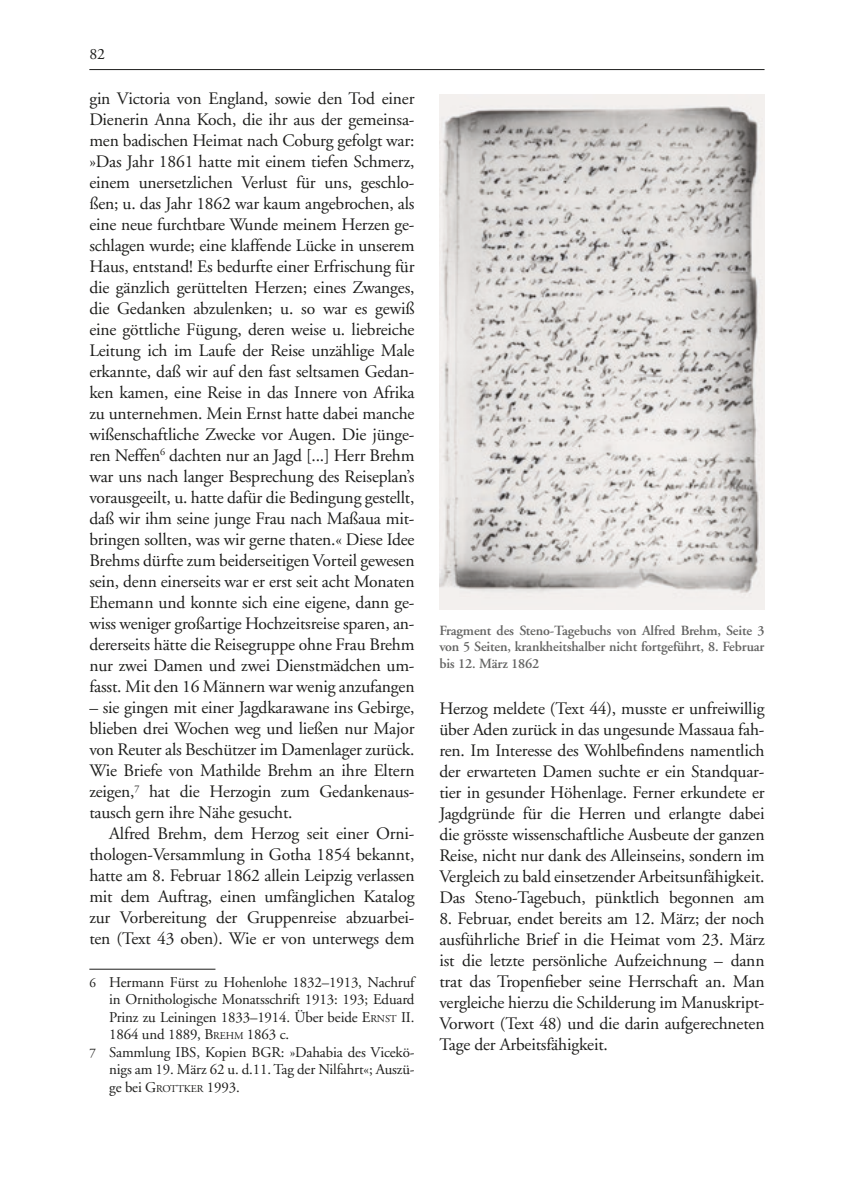
<style>
.page{position:relative;width:844px;height:1191px;background:#fff}
.page>*{position:absolute;margin:0;border:0;box-sizing:border-box;transform-origin:0 0}
.t1{font:17.5px/21px "Adobe Garamond";letter-spacing:-.01em;color:#1d1d1b;text-align:justify}
.t2{font:15.75px "Adobe Garamond";color:#1d1d1b}
.t3{font:14.88px "Adobe Garamond";letter-spacing:-.01em;color:#1d1d1b}
.t4{font:600 14px/16.8px "Adobe Garamond";letter-spacing:-.01em;color:#646463;text-align:justify}
.s1{font-size:13.12px}
.s2{font-size:10.33px}
.s3{font-style:inherit}
</style>
<div class="page">
<hr style="left:89px;top:69px;width:675px;height:1px;background:#1d1d1b">
<hr style="left:89px;top:969px;width:126px;height:1px;background:#1d1d1b">
<img style="left:439px;top:94px;width:325px;height:515px">
<p class="t2" style="left:89px;top:44px;width:17px">82</p>
<p class="t1" style="left:89px;top:88px;width:326px">gin Victoria von England, sowie den Tod einer Dienerin Anna Koch, die ihr aus der gemeinsa&shy;men badischen Heimat nach Coburg gefolgt war: »Das Jahr 1861 hatte mit einem tiefen Schmerz, einem unersetzlichen Verlust für uns, geschlo&shy;ßen; u. das Jahr 1862 war kaum angebrochen, als eine neue furchtbare Wunde meinem Herzen ge&shy;schlagen wurde; eine klaffende Lücke in unserem Haus, entstand! Es bedurfte einer Erfrischung für die gänzlich gerüttelten Herzen; eines Zwanges, die Gedanken abzulenken; u. so war es gewiß eine göttliche Fügung, deren weise u. liebreiche Leitung ich im Laufe der Reise unzählige Male erkannte, daß wir auf den fast seltsamen Gedan&shy;ken kamen, eine Reise in das Innere von Afrika zu unternehmen. Mein Ernst hatte dabei manche wißenschaftliche Zwecke vor Augen. Die jünge&shy;ren Neffen<sup>6</sup> dachten nur an Jagd [...] Herr Brehm war uns nach langer Besprechung des Reiseplan’s vorausgeeilt, u. hatte dafür die Bedingung gestellt, daß wir ihm seine junge Frau nach Maßaua mit&shy;bringen sollten, was wir gerne thaten.« Diese Idee Brehms dürfte zum beiderseitigen Vorteil gewesen sein, denn einerseits war er erst seit acht Monaten Ehemann und konnte sich eine eigene, dann ge&shy;wiss weniger großartige Hochzeitsreise sparen, an&shy;dererseits hätte die Reisegruppe ohne Frau Brehm nur zwei Damen und zwei Dienstmädchen um&shy;fasst. Mit den 16 Männern war wenig anzufangen</p>
<p class="t1" style="left:89px;top:697px;width:326px">– sie gingen mit einer Jagdkarawane ins Gebirge, blieben drei Wochen weg und ließen nur Major von Reuter als Beschützer im Damenlager zurück.<br>Wie Briefe von Mathilde Brehm an ihre Eltern zeigen,<sup>7</sup> hat die Herzogin zum Gedankenaus&shy;tausch gern ihre Nähe gesucht.</p>
<p class="t1" style="left:89px;top:823px;width:326px;text-indent:20px">Alfred Brehm, dem Herzog seit einer Orni&shy;thologen-Versammlung in Gotha 1854 bekannt, hatte am 8. Februar 1862 allein Leipzig verlassen mit dem Auftrag, einen umfänglichen Katalog zur Vorbereitung der Gruppenreise abzuarbei&shy;ten (Text 43 oben). Wie er von unterwegs dem</p>
<p class="t3" style="left:89px;top:973px;width:326px"><span class="s1">6</span> Hermann Fürst zu Hohenlohe 1832–1913, Nachruf</p>
<p class="t3" style="left:109px;top:990px;width:307px">in Ornithologische Monatsschrift 1913: 193; Eduard</p>
<p class="t3" style="left:109px;top:1008px;width:307px">Prinz zu Leiningen 1833–1914. Über beide E<span class="s2">RNST</span> II.</p>
<p class="t3" style="left:109px;top:1025px;width:181px">1864 und 1889, <span class="s3">B</span><span class="s2">REHM</span> 1863 c.</p>
<p class="t3" style="left:89px;top:1043px;width:326px"><span class="s1">7</span> Sammlung IBS, Kopien BGR: »Dahabia des Vicekö-</p>
<p class="t3" style="left:109px;top:1060px;width:307px">nigs am 19. März 62 u. d.11. Tag der Nilfahrt«; Auszü-</p>
<p class="t3" style="left:109px;top:1078px;width:132px">ge bei <span class="s3">G</span><span class="s2">ROTTKER</span> 1993.</p>
<p class="t4" style="left:439px;top:621px;width:326px">Fragment des Steno-Tagebuchs von Alfred Brehm, Seite 3 von 5 Seiten, krankheitshalber nicht fortgeführt, 8. Februar bis 12. März 1862</p>
<p class="t1" style="left:439px;top:697px;width:326px">Herzog meldete (Text 44), musste er unfreiwillig über Aden zurück in das ungesunde Massaua fah&shy;ren. Im Interesse des Wohlbefindens namentlich der erwarteten Damen suchte er ein Standquar&shy;tier in gesunder Höhenlage. Ferner erkundete er Jagdgründe für die Herren und erlangte dabei die grösste wissenschaftliche Ausbeute der ganzen Reise, nicht nur dank des Alleinseins, sondern im Vergleich zu bald einsetzender Arbeitsunfähigkeit.<br>Das Steno-Tagebuch, pünktlich begonnen am</p>
<p class="t1" style="left:439px;top:907px;width:326px">8. Februar, endet bereits am 12. März; der noch ausführliche Brief in die Heimat vom 23. März ist die letzte persönliche Aufzeichnung – dann trat das Tropenfieber seine Herrschaft an. Man vergleiche hierzu die Schilderung im Manuskript-Vorwort (Text 48) und die darin aufgerechneten Tage der Arbeitsfähigkeit.</p>
</div>
